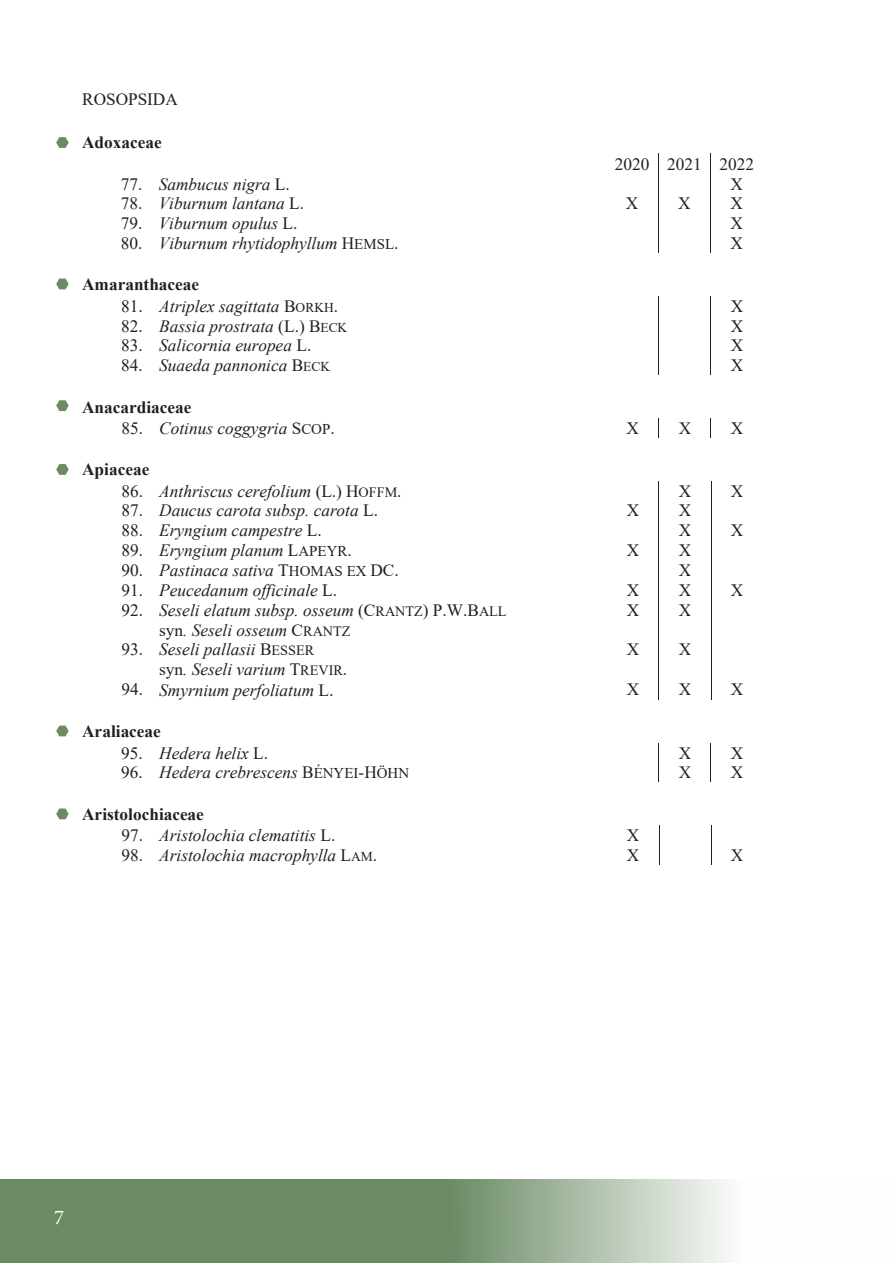
<style>
.page{position:relative;width:893px;height:1263px;background:#fff}
.page>*{position:absolute;margin:0;border:0;box-sizing:border-box;transform-origin:0 0}
.t1{font:21px "Minion Pro";color:#fff}
.t2{font:italic 17.25px/19.8px "Times New Roman";color:#231f20}
.t3{font:17.25px/19.8px "Times New Roman";color:#231f20;text-align:justify}
.t4{font:700 17.25px "Times New Roman";color:#231f20}
.s1{font-style:normal}
.s2{font-style:normal;font-size:15px}
.s3{font-style:normal;font-size:13.5px}
.s4{font-style:normal;font-size:14.25px}
.s5{font-style:normal;font-size:18px}
</style>
<div class="page">
<svg style="left:0;top:1179px;width:728px;height:84px;background:#849f7f"></svg>
<svg style="left:56px;top:137px;width:13px;height:11px"></svg>
<svg style="left:56px;top:279px;width:13px;height:10px"></svg>
<svg style="left:56px;top:400px;width:13px;height:11px"></svg>
<svg style="left:56px;top:464px;width:13px;height:11px"></svg>
<svg style="left:56px;top:725px;width:13px;height:11px"></svg>
<hr style="left:658px;top:154px;width:1px;height:99px;background:#231f20">
<hr style="left:710px;top:154px;width:1px;height:99px;background:#231f20">
<svg style="left:658px;top:418px;width:1px;height:20px"></svg>
<svg style="left:711px;top:481px;width:1px;height:119px"></svg>
<hr style="left:659px;top:600px;width:1px;height:39px;background:#231f20">
<hr style="left:711px;top:600px;width:1px;height:39px;background:#231f20">
<hr style="left:659px;top:639px;width:1px;height:40px;background:#231f20">
<hr style="left:711px;top:639px;width:1px;height:40px;background:#231f20">
<svg style="left:711px;top:679px;width:1px;height:21px"></svg>
<svg style="left:658px;top:743px;width:1px;height:39px"></svg>
<svg style="left:659px;top:825px;width:1px;height:40px"></svg>
<svg style="left:711px;top:825px;width:1px;height:40px"></svg>
<svg style="left:56px;top:808px;width:13px;height:11px"></svg>
<p class="t3" style="left:82px;top:89px;width:97px">ROSOPSIDA</p>
<p class="t4" style="left:82px;top:130px;width:81px">Adoxaceae</p>
<p class="t3" style="left:121px;top:173px;width:23px">77.<br>78.<br>79.<br>80.</p>
<p class="t2" style="left:159px;top:173px;width:241px">Sambucus nigra <span class="s1">L.<br></span>Viburnum lantana <span class="s1">L.<br></span>Viburnum opulus <span class="s1">L.<br></span>Viburnum rhytidophyllum <span class="s1">H</span><span class="s2">EMSL</span><span class="s1">.</span></p>
<p class="t3" style="left:615px;top:153px;width:36px">2020</p>
<p class="t3" style="left:626px;top:193px;width:14px">X</p>
<p class="t3" style="left:667px;top:153px;width:36px">2021</p>
<p class="t3" style="left:678px;top:193px;width:14px">X</p>
<p class="t3" style="left:720px;top:153px;width:36px;text-align:center">2022<br>X<br>X<br>X<br>X</p>
<p class="t4" style="left:82px;top:272px;width:118px">Amaranthaceae</p>
<p class="t2" style="left:121px;top:296px;width:218px"><span class="s1">81.</span> Atriplex sagittata <span class="s1">B</span><span class="s3">ORKH</span><span class="s1">.</span></p>
<p class="t3" style="left:731px;top:295px;width:14px">X</p>
<p class="t2" style="left:121px;top:315px;width:227px"><span class="s1">82.</span> Bassia prostrata <span class="s1">(L.) B</span><span class="s3">ECK</span></p>
<p class="t3" style="left:731px;top:315px;width:14px">X</p>
<p class="t2" style="left:121px;top:335px;width:192px"><span class="s1">83.</span> Salicornia europea <span class="s1">L.</span></p>
<p class="t3" style="left:731px;top:335px;width:14px">X</p>
<p class="t2" style="left:121px;top:355px;width:210px"><span class="s1">84.</span> Suaeda pannonica <span class="s1">B</span><span class="s3">ECK</span></p>
<p class="t3" style="left:731px;top:355px;width:14px">X</p>
<p class="t4" style="left:82px;top:394px;width:111px">Anacardiaceae</p>
<p class="t2" style="left:121px;top:418px;width:215px"><span class="s1">85.</span> Cotinus coggygria <span class="s1">S</span><span class="s2">COP</span><span class="s1">.</span></p>
<p class="t3" style="left:626px;top:418px;width:14px">X</p>
<p class="t3" style="left:679px;top:418px;width:14px">X</p>
<p class="t3" style="left:731px;top:418px;width:14px">X</p>
<p class="t4" style="left:82px;top:457px;width:69px">Apiaceae</p>
<p class="t2" style="left:121px;top:481px;width:282px"><span class="s1">86.</span> Anthriscus cerefolium <span class="s1">(L.) H</span><span class="s4">OFFM</span><span class="s1">.</span></p>
<p class="t3" style="left:679px;top:480px;width:14px">X</p>
<p class="t3" style="left:731px;top:480px;width:14px">X</p>
<p class="t2" style="left:121px;top:500px;width:258px"><span class="s1">87.</span> Daucus carota subsp. carota <span class="s1">L.</span></p>
<p class="t3" style="left:627px;top:500px;width:14px">X</p>
<p class="t3" style="left:679px;top:500px;width:14px">X</p>
<p class="t2" style="left:121px;top:520px;width:202px"><span class="s1">88.</span> Eryngium campestre <span class="s1">L.</span></p>
<p class="t3" style="left:679px;top:520px;width:14px">X</p>
<p class="t3" style="left:731px;top:520px;width:14px">X</p>
<p class="t2" style="left:121px;top:540px;width:232px"><span class="s1">89.</span> Eryngium planum <span class="s1">L</span><span class="s2">APEYR</span><span class="s1">.</span></p>
<p class="t3" style="left:627px;top:540px;width:14px">X</p>
<p class="t3" style="left:679px;top:540px;width:14px">X</p>
<p class="t2" style="left:121px;top:560px;width:279px"><span class="s1">90.</span> Pastinaca sativa <span class="s1">T</span><span class="s2">HOMAS EX</span> <span class="s1">DC.</span></p>
<p class="t3" style="left:679px;top:560px;width:14px">X</p>
<p class="t2" style="left:121px;top:580px;width:217px"><span class="s1">91.</span> Peucedanum officinale <span class="s1">L.</span></p>
<p class="t3" style="left:627px;top:580px;width:14px">X</p>
<p class="t3" style="left:679px;top:580px;width:14px">X</p>
<p class="t3" style="left:731px;top:580px;width:14px">X</p>
<p class="t2" style="left:159px;top:600px;width:349px;text-indent:-38px"><span class="s1">92.</span> Seseli elatum subsp. osseum <span class="s1">(C</span><span class="s4">RANTZ</span><span class="s1">) P.W.B</span><span class="s4">ALL </span><span class="s1">syn</span>. Seseli osseum <span class="s1">C</span><span class="s4">RANTZ</span></p>
<p class="t3" style="left:627px;top:599px;width:14px">X</p>
<p class="t3" style="left:679px;top:599px;width:14px">X</p>
<p class="t2" style="left:159px;top:639px;width:189px;text-indent:-38px"><span class="s1">93.</span> Seseli pallasii <span class="s1">B</span><span class="s4">ESSER<br></span><span class="s1">syn</span>. Seseli varium <span class="s1">T</span><span class="s4">REVIR</span><span class="s1">.</span></p>
<p class="t3" style="left:627px;top:639px;width:14px">X</p>
<p class="t3" style="left:679px;top:639px;width:14px">X</p>
<p class="t2" style="left:121px;top:680px;width:214px"><span class="s1">94.</span> Smyrnium perfoliatum <span class="s1">L</span><span class="s5">.</span></p>
<p class="t3" style="left:627px;top:679px;width:14px">X</p>
<p class="t3" style="left:679px;top:679px;width:14px">X</p>
<p class="t3" style="left:731px;top:679px;width:14px">X</p>
<p class="t4" style="left:82px;top:719px;width:80px">Araliaceae</p>
<p class="t2" style="left:121px;top:742px;width:148px"><span class="s1">95.</span> Hedera helix <span class="s1">L.</span></p>
<p class="t3" style="left:679px;top:742px;width:14px">X</p>
<p class="t3" style="left:731px;top:742px;width:14px">X</p>
<p class="t2" style="left:121px;top:762px;width:289px"><span class="s1">96.</span> Hedera crebrescens <span class="s1">B</span><span class="s2">ÉNYEI</span><span class="s1">-H</span><span class="s2">ÖHN</span></p>
<p class="t3" style="left:679px;top:762px;width:14px">X</p>
<p class="t3" style="left:731px;top:762px;width:14px">X</p>
<p class="t4" style="left:82px;top:801px;width:123px">Aristolochiaceae</p>
<p class="t2" style="left:121px;top:825px;width:215px"><span class="s1">97.</span> Aristolochia clematitis <span class="s1">L.</span></p>
<p class="t3" style="left:627px;top:825px;width:14px">X</p>
<p class="t2" style="left:121px;top:845px;width:257px"><span class="s1">98.</span> Aristolochia macrophylla <span class="s1">L</span><span class="s3">AM</span><span class="s1">.</span></p>
<p class="t3" style="left:627px;top:845px;width:14px">X</p>
<p class="t3" style="left:731px;top:845px;width:14px">X</p>
<p class="t1" style="left:54px;top:1203px;width:12px">7</p>
</div>
